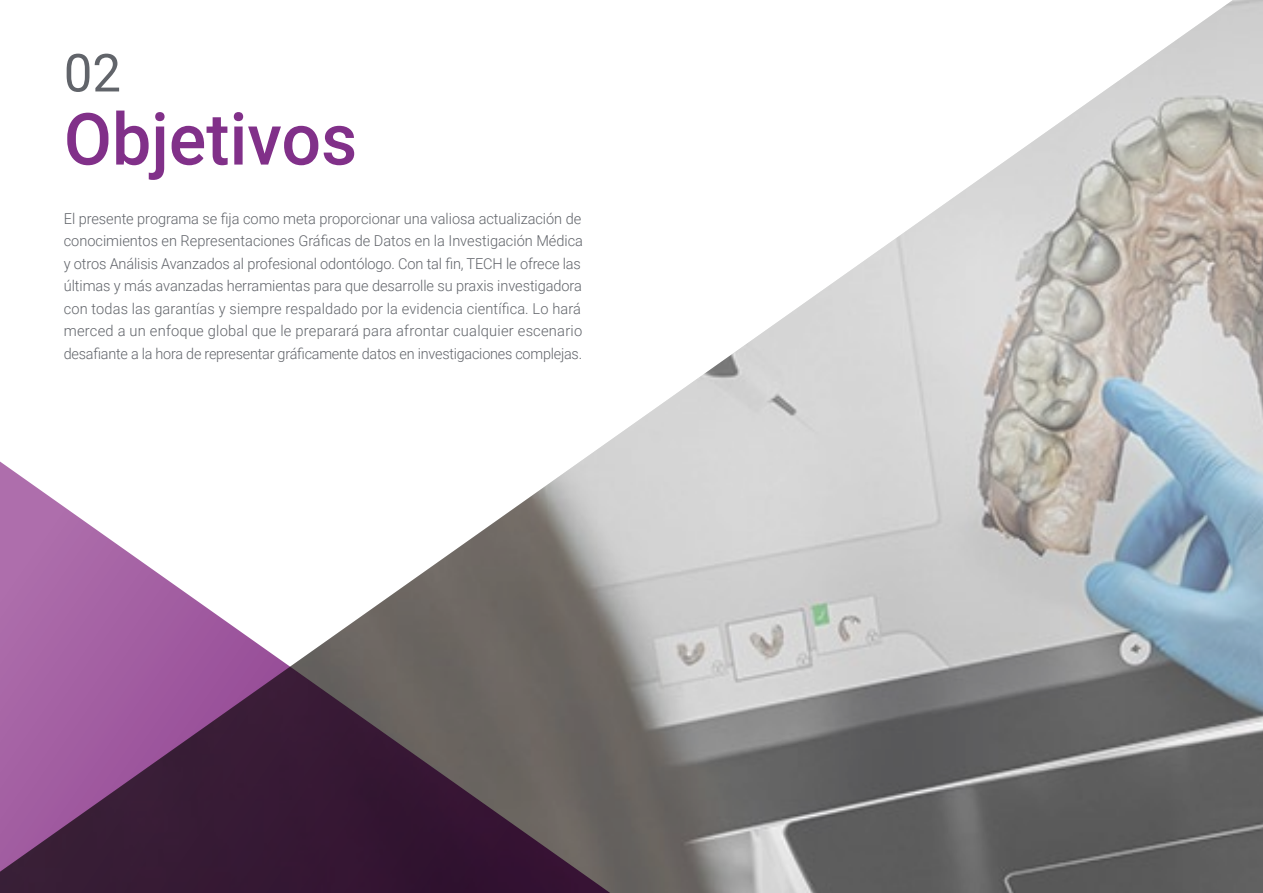
<style>
.page{position:relative;width:1263px;height:893px;background:#fff}
.page>*{position:absolute;margin:0;border:0;box-sizing:border-box;transform-origin:0 0}
.t1{font:500 72px "Roboto";color:#813089}
.t2{font:52.5px "Roboto";color:#61646a}
.t3{font:300 15px/22.5px "Roboto";letter-spacing:-.005em;color:#61646a}
</style>
<div class="page">
<img style="left:602px;top:0;width:661px;height:893px">
<svg style="left:0;top:446px;width:640px;height:447px"></svg>
<h2 class="t2" style="left:64px;top:36px;width:59px">02</h2>
<h1 class="t1" style="left:64px;top:89px;width:295px">Objetivos</h1>
<p class="t3" style="left:64px;top:207px;width:521px">El presente programa se fija como meta proporcionar una valiosa actualización de conocimientos en Representaciones Gráficas de Datos en la Investigación Médica y otros Análisis Avanzados al profesional odontólogo. Con tal fin, TECH le ofrece las últimas y más avanzadas herramientas para que desarrolle su praxis investigadora con todas las garantías y siempre respaldado por la evidencia científica. Lo hará merced a un enfoque global que le preparará para afrontar cualquier escenario desafiante a la hora de representar gráficamente datos en investigaciones complejas.</p>
</div>
